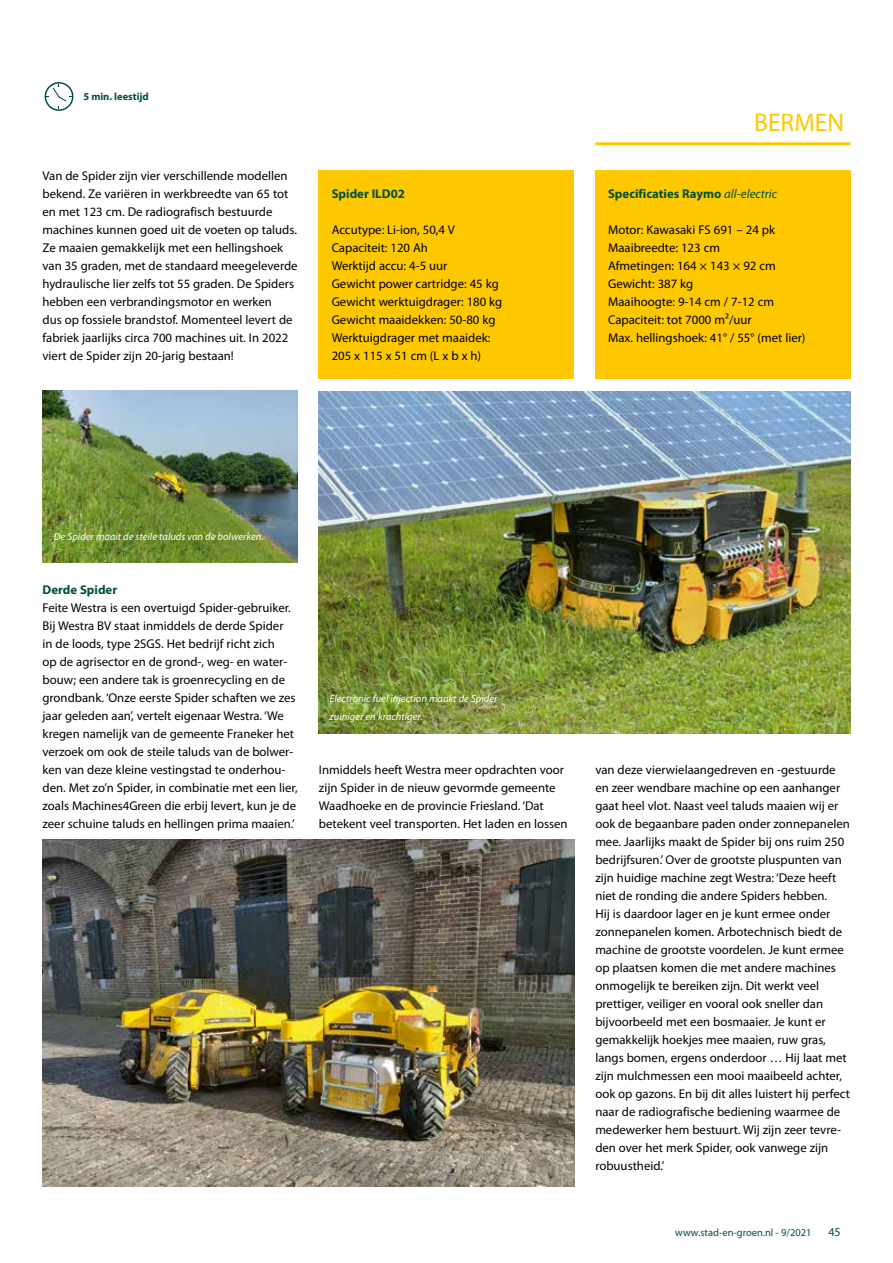
<style>
.page{position:relative;width:893px;height:1263px;background:#fff}
.page>*{position:absolute;margin:0;border:0;box-sizing:border-box;transform-origin:0 0}
.t1{font:25.5px "Myriad Pro";color:#fec800}
.t2{font:12.75px/18px "Myriad Pro";color:#000}
.t3{font:700 12.75px "Myriad Pro";color:#005139}
.t4{font:12px "Myriad Pro";color:#005139}
.t5{font:italic 10.5px/18px "Myriad Pro";color:#fff}
.t6{font:10.5px "Myriad Pro";color:#005139}
.t7{font:700 10.5px "Myriad Pro";color:#005139}
.s1{font-weight:400;font-style:italic}
</style>
<div class="page">
<hr style="left:595px;top:142px;width:255px;height:3px;background:#fec800">
<svg style="left:45px;top:82px;width:28px;height:29px"></svg>
<div style="left:319px;top:170px;width:255px;height:208px;background:#fec800"></div>
<div style="left:595px;top:170px;width:255px;height:208px;background:#fec800"></div>
<img style="left:43px;top:391px;width:255px;height:171px">
<img style="left:43px;top:840px;width:531px;height:346px">
<img style="left:319px;top:392px;width:531px;height:342px">
<p class="t7" style="left:83px;top:90px;width:67px">5 min. leestijd</p>
<p class="t2" style="left:43px;top:167px;width:257px">Van de Spider zijn vier verschillende modellen bekend. Ze variëren in werkbreedte van 65 tot en met 123 cm. De radiografisch bestuurde machines kunnen goed uit de voeten op taluds.<br>Ze maaien gemakkelijk met een hellingshoek van 35 graden, met de standaard meegeleverde hydraulische lier zelfs tot 55 graden. De Spiders hebben een verbrandingsmotor en werken<br>dus op fossiele brandstof. Momenteel levert de fabriek jaarlijks circa 700 machines uit. In 2022 viert de Spider zijn 20-jarig bestaan!</p>
<p class="t3" style="left:332px;top:185px;width:75px">Spider ILD02</p>
<p class="t2" style="left:332px;top:221px;width:172px">Accutype: Li-ion, 50,4 V<br>Capaciteit: 120 Ah<br>Werktijd accu: 4-5 uur<br>Gewicht power cartridge: 45 kg<br>Gewicht werktuigdrager: 180 kg<br>Gewicht maaidekken: 50-80 kg<br>Werktuigdrager met maaidek:<br>205 x 115 x 51 cm (L x b x h)</p>
<h1 class="t1" style="left:754px;top:107px;width:91px">BERMEN</h1>
<p class="t3" style="left:608px;top:185px;width:171px">Specificaties Raymo <span class="s1">all-electric</span></p>
<p class="t2" style="left:608px;top:221px;width:199px">Motor: Kawasaki FS 691 – 24 pk<br>Maaibreedte: 123 cm<br>Afmetingen: 164 × 143 × 92 cm<br>Gewicht: 387 kg<br>Maaihoogte: 9-14 cm / 7-12 cm<br>Capaciteit: tot 7000 m²/uur<br>Max. hellingshoek: 41° / 55° (met lier)</p>
<p class="t5" style="left:54px;top:527px;width:211px">De Spider maait de steile taluds van de bolwerken.</p>
<p class="t3" style="left:43px;top:581px;width:76px">Derde Spider</p>
<p class="t2" style="left:43px;top:599px;width:257px">Feite Westra is een overtuigd Spider-gebruiker.<br>Bij Westra BV staat inmiddels de derde Spider<br>in de loods, type 2SGS. Het bedrijf richt zich<br>op de agrisector en de grond-, weg- en water&shy;bouw; een andere tak is groenrecycling en de grondbank. ‘Onze eerste Spider schaften we zes jaar geleden aan’, vertelt eigenaar Westra. ‘We kregen namelijk van de gemeente Franeker het verzoek om ook de steile taluds van de bolwer&shy;ken van deze kleine vestingstad te onderhou&shy;den. Met zo’n Spider, in combinatie met een lier, zoals Machines4Green die erbij levert, kun je de zeer schuine taluds en hellingen prima maaien.’</p>
<p class="t5" style="left:330px;top:689px;width:169px">Electronic fuel injection maakt de Spider zuiniger en krachtiger.</p>
<p class="t2" style="left:319px;top:761px;width:250px">Inmiddels heeft Westra meer opdrachten voor zijn Spider in de nieuw gevormde gemeente Waadhoeke en de provincie Friesland. ‘Dat betekent veel transporten. Het laden en lossen</p>
<p class="t2" style="left:595px;top:761px;width:256px">van deze vierwielaangedreven en -gestuurde en zeer wendbare machine op een aanhanger gaat heel vlot. Naast veel taluds maaien wij er ook de begaanbare paden onder zonnepanelen mee. Jaarlijks maakt de Spider bij ons ruim 250 bedrijfsuren.’ Over de grootste pluspunten van zijn huidige machine zegt Westra: ‘Deze heeft niet de ronding die andere Spiders hebben.<br>Hij is daardoor lager en je kunt ermee onder zonnepanelen komen. Arbotechnisch biedt de machine de grootste voordelen. Je kunt ermee op plaatsen komen die met andere machines onmogelijk te bereiken zijn. Dit werkt veel prettiger, veiliger en vooral ook sneller dan bijvoorbeeld met een bosmaaier. Je kunt er gemakkelijk hoekjes mee maaien, ruw gras, langs bomen, ergens onderdoor … Hij laat met zijn mulchmessen een mooi maaibeeld achter, ook op gazons. En bij dit alles luistert hij perfect naar de radiografische bediening waarmee de medewerker hem bestuurt. Wij zijn zeer tevre&shy;den over het merk Spider, ook vanwege zijn robuustheid.’</p>
<p class="t6" style="left:675px;top:1226px;width:138px">www.stad-en-groen.nl - 9/2021</p>
<p class="t4" style="left:828px;top:1224px;width:14px">45</p>
</div>
